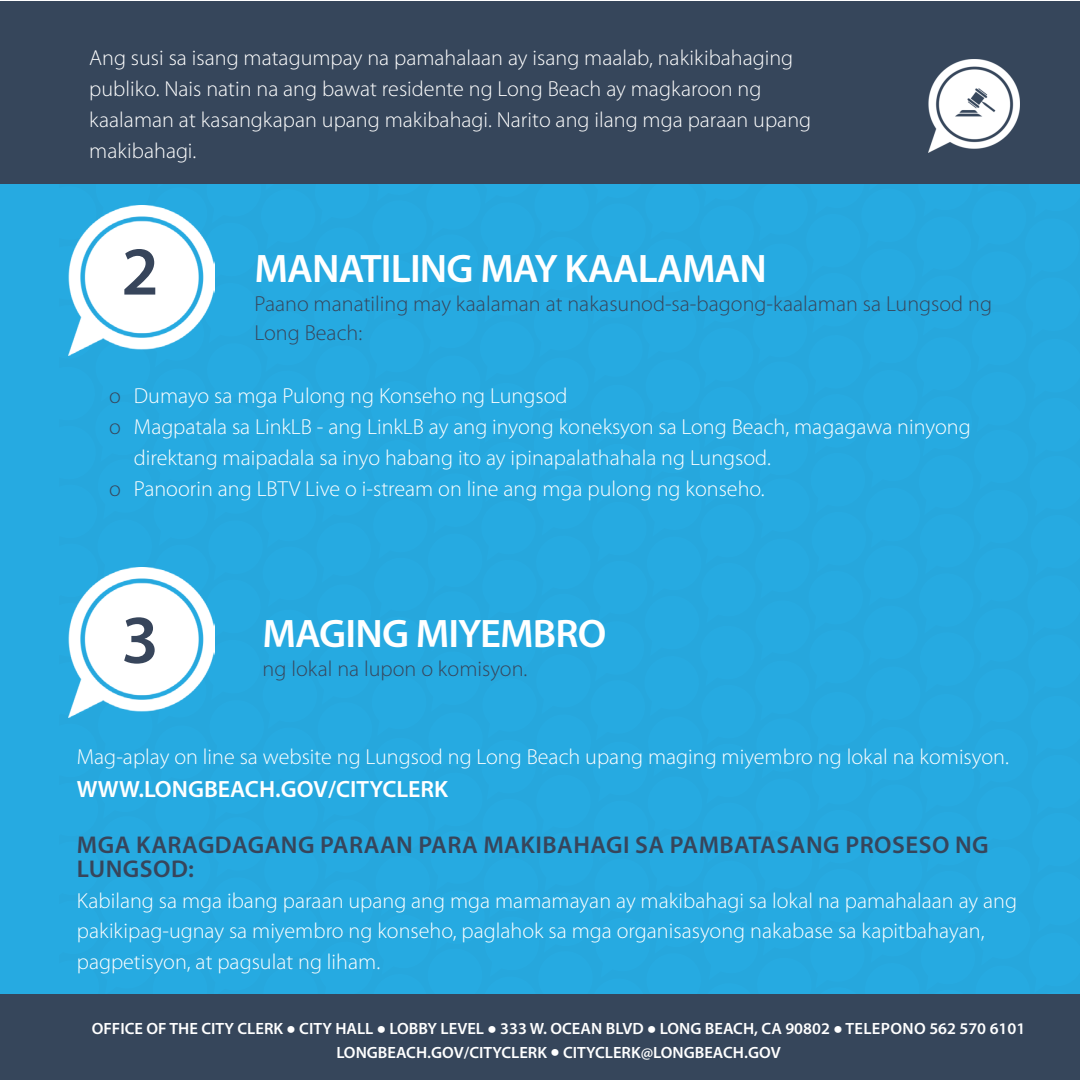
<style>
.page{position:relative;width:1080px;height:1080px;background:#fff}
.page>*{position:absolute;margin:0;border:0;box-sizing:border-box;transform-origin:0 0}
.t1{font:600 69px "Myriad Pro";color:#37455b}
.t2{font:600 40px "Myriad Pro";letter-spacing:-.02em;color:#fff}
.t3{font:600 24.25px/23.5px "Myriad Pro";letter-spacing:.02em;color:#37455b}
.t4{font:600 23.5px "Myriad Pro";color:#fff}
.t5{font:300 21.75px/30.8px "Myriad Pro";color:#fff}
.t6{font:300 21.75px/29px "Myriad Pro";color:#37455b}
.t7{font:600 16.25px/23.5px "Myriad Pro";color:#fff;text-align:center}
.s1{color:#37455b}
.s2{font-size:29px}
</style>
<div class="page">
<div style="left:0;top:2px;width:1080px;height:1055px;background:#26aae1"></div>
<div style="left:0;top:2px;width:1080px;height:182px;background:#36465b"></div>
<div style="left:0;top:995px;width:1080px;height:85px;background:#36465b"></div>
<img style="left:69px;top:206px;width:146px;height:149px">
<img style="left:69px;top:567px;width:146px;height:150px">
<img style="left:929px;top:59px;width:91px;height:93px">
<p class="t5" style="left:89px;top:42px;width:724px">Ang susi sa isang matagumpay na pamahalaan ay isang maalab, nakikibahaging publiko. Nais natin na ang bawat residente ng Long Beach ay magkaroon ng kaalaman at kasangkapan upang makibahagi. Narito ang ilang mga paraan upang makibahagi.</p>
<p class="t1" style="left:121px;top:228px;width:39px">2</p>
<p class="t2" style="left:255px;top:243px;width:514px">MANATILING MAY KAALAMAN</p>
<p class="t6" style="left:255px;top:289px;width:739px">Paano manatiling may kaalaman at nakasunod-sa-bagong-kaalaman sa Lungsod ng<br>Long Beach:</p>
<p class="t5" style="left:109px;top:380px;width:460px"><span class="s1">o</span> Dumayo sa mga Pulong ng Konseho ng Lungsod</p>
<p class="t5" style="left:109px;top:411px;width:863px"><span class="s1">o</span> Magpatala sa LinkLB - ang LinkLB ay ang inyong koneksyon sa Long Beach, magagawa ninyong</p>
<p class="t5" style="left:134px;top:442px;width:639px">direktang maipadala sa inyo habang ito ay ipinapalathahala ng Lungsod.</p>
<p class="t5" style="left:109px;top:473px;width:657px"><span class="s1">o</span> Panoorin ang LBTV Live o i-stream on line ang mga pulong ng konseho.</p>
<p class="t1" style="left:121px;top:596px;width:39px">3</p>
<p class="t2" style="left:263px;top:608px;width:345px">MAGING MIYEMBRO</p>
<p class="t6" style="left:263px;top:654px;width:266px">ng lokal na lupon o komisyon.</p>
<p class="t5" style="left:77px;top:741px;width:934px">Mag-aplay on line sa website ng Lungsod ng Long Beach upang maging miyembro ng lokal na komisyon.</p>
<p class="t4" style="left:77px;top:774px;width:373px">WWW.LONGBEACH.GOV/CITYCLERK</p>
<p class="t3" style="left:77px;top:833px;width:913px">MGA KARAGDAGANG PARAAN PARA MAKIBAHAGI SA PAMBATASANG PROSESO NG<br>LUNGSOD:</p>
<p class="t5" style="left:77px;top:885px;width:942px">Kabilang sa mga ibang paraan upang ang mga mamamayan ay makibahagi sa lokal na pamahalaan ay ang pakikipag-ugnay sa miyembro ng konseho, paglahok sa mga organisasyong nakabase sa kapitbahayan, pagpetisyon, at pagsulat ng liham.</p>
<p class="t7" style="left:92px;top:1016px;width:935px">OFFICE OF THE CITY CLERK <span class="s2">•</span> CITY HALL <span class="s2">•</span> LOBBY LEVEL <span class="s2">•</span> 333 W. OCEAN BLVD <span class="s2">•</span> LONG BEACH, CA 90802 <span class="s2">•</span> TELEPONO 562 570 6101<br>LONGBEACH.GOV/CITYCLERK <span class="s2">•</span> CITYCLERK@LONGBEACH.GOV</p>
</div>
